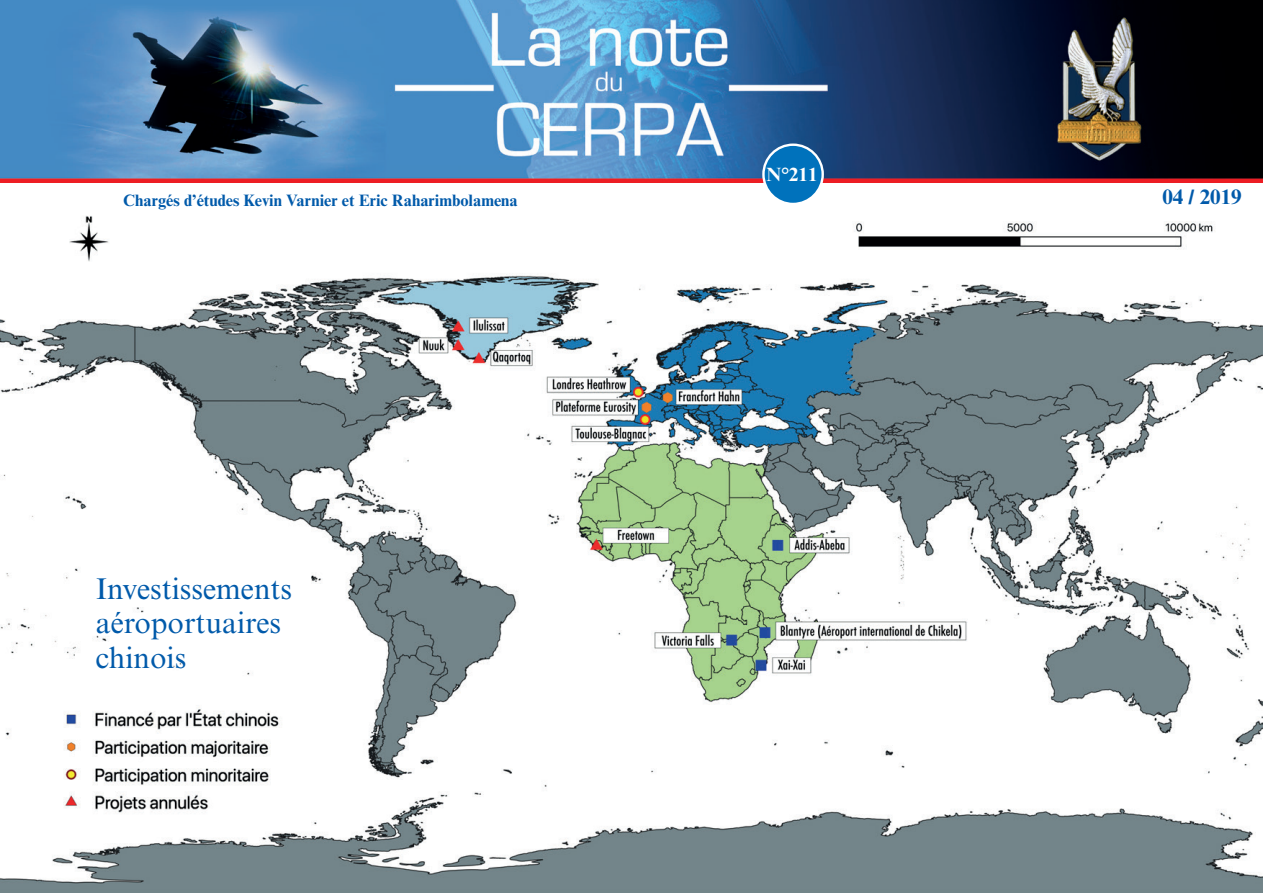
<style>
.page{position:relative;width:1263px;height:893px;background:#fff}
.page>*{position:absolute;margin:0;border:0;box-sizing:border-box;transform-origin:0 0}
.t1{font:30px/34.5px "Times New Roman MT Std";color:#015aaa}
.t2{font:700 21px "Times New Roman MT Std";color:#015aaa}
.t3{font:700 19.2px "Times New Roman MT Std";color:#fff}
.t4{font:700 16.5px "Times New Roman MT Std";color:#015aaa}
</style>
<div class="page">
<img style="left:0;top:215px;width:1263px;height:678px">
<img style="left:0;top:0;width:1263px;height:183px">
<div style="left:763px;top:145px;width:60px;height:59px;background:#0072bc;border-radius:50%"></div>
<div style="left:762px;top:144px;width:62px;height:61px;border:2px solid #fff;border-radius:50%"></div>
<p class="t3" style="left:766px;top:163px;width:53px">N°211</p>
<p class="t4" style="left:123px;top:190px;width:396px">Chargés d’études Kevin Varnier et Eric Raharimbolamena</p>
<p class="t2" style="left:1162px;top:184px;width:81px">04 / 2019</p>
<h1 class="t1" style="left:96px;top:571px;width:198px">Investissements aéroportuaires chinois</h1>
</div>
